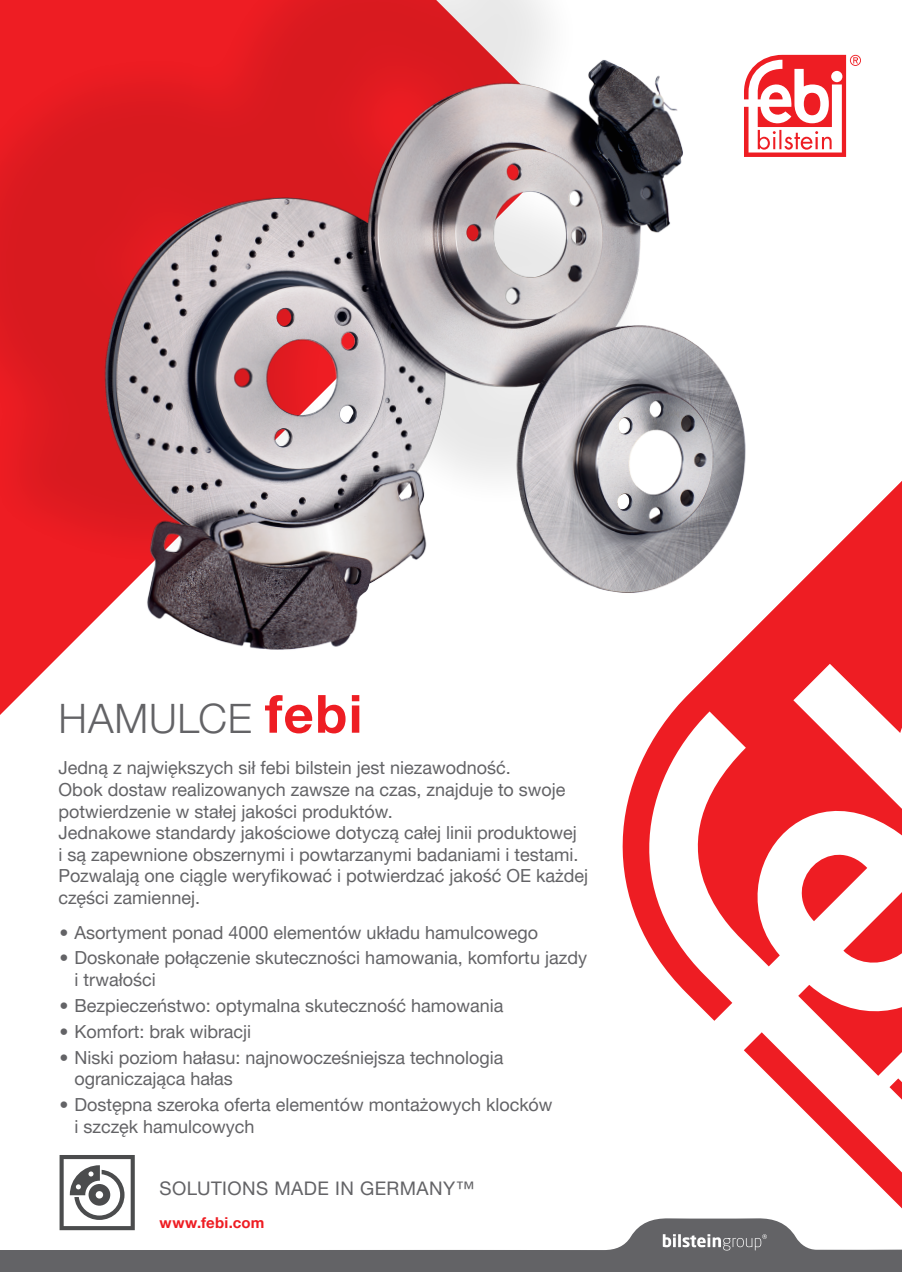
<style>
.page{position:relative;width:902px;height:1272px;background:#fff}
.page>*{position:absolute;margin:0;border:0;box-sizing:border-box;transform-origin:0 0}
.t1{font:40.5px "Helvetica Neue World 45 Lt";letter-spacing:.02em;color:#636366}
.t2{font:18.75px "Helvetica Neue World 55 Roman";letter-spacing:.025em;color:#636366}
.t3{font:18px/21.6px "Helvetica Neue World 55 Roman";color:#636366}
.t4{font:700 15px "Helvetica Neue World 75";letter-spacing:.015em;color:#ee1d23}
.s1{font-family:"Helvetica Neue World 75";font-weight:700;font-size:52.65px;color:#ee1d23}
</style>
<div class="page">
<svg style="left:0;top:1218px;width:901px;height:53px;fill:#636366"></svg>
<svg style="left:662px;top:1248px;width:105px;height:2px"></svg>
<svg style="left:844px;top:55px;width:16px;height:102px"></svg>
<svg style="left:597px;top:482px;width:304px;height:766px"></svg>
<img style="left:0;top:0;width:844px;height:796px">
<svg style="left:60px;top:1155px;width:75px;height:75px"></svg>
<h1 class="t1" style="left:59px;top:695px;width:305px">HAMULCE <span class="s1">febi</span></h1>
<p class="t3" style="left:59px;top:757px;width:531px">Jedną z największych sił febi bilstein jest niezawodność.<br>Obok dostaw realizowanych zawsze na czas, znajduje to swoje potwierdzenie w stałej jakości produktów.<br>Jednakowe standardy jakościowe dotyczą całej linii produktowej<br>i są zapewnione obszernymi i powtarzanymi badaniami i testami.<br>Pozwalają one ciągle weryfikować i potwierdzać jakość OE każdej części zamiennej.</p>
<p class="t3" style="left:60px;top:921px;width:480px">• Asortyment ponad 4000 elementów układu hamulcowego</p>
<p class="t3" style="left:75px;top:947px;width:514px;text-indent:-15px">• Doskonałe połączenie skuteczności hamowania, komfortu jazdy i trwałości</p>
<p class="t3" style="left:60px;top:994px;width:445px">• Bezpieczeństwo: optymalna skuteczność hamowania</p>
<p class="t3" style="left:60px;top:1020px;width:193px">• Komfort: brak wibracji</p>
<p class="t3" style="left:75px;top:1046px;width:430px;text-indent:-15px">• Niski poziom hałasu: najnowocześniejsza technologia ograniczająca hałas</p>
<p class="t3" style="left:75px;top:1094px;width:479px;text-indent:-15px">• Dostępna szeroka oferta elementów montażowych klocków i szczęk hamulcowych</p>
<p class="t2" style="left:159px;top:1177px;width:316px">SOLUTIONS MADE IN GERMANY™</p>
<p class="t4" style="left:159px;top:1214px;width:106px">www.febi.com</p>
</div>
